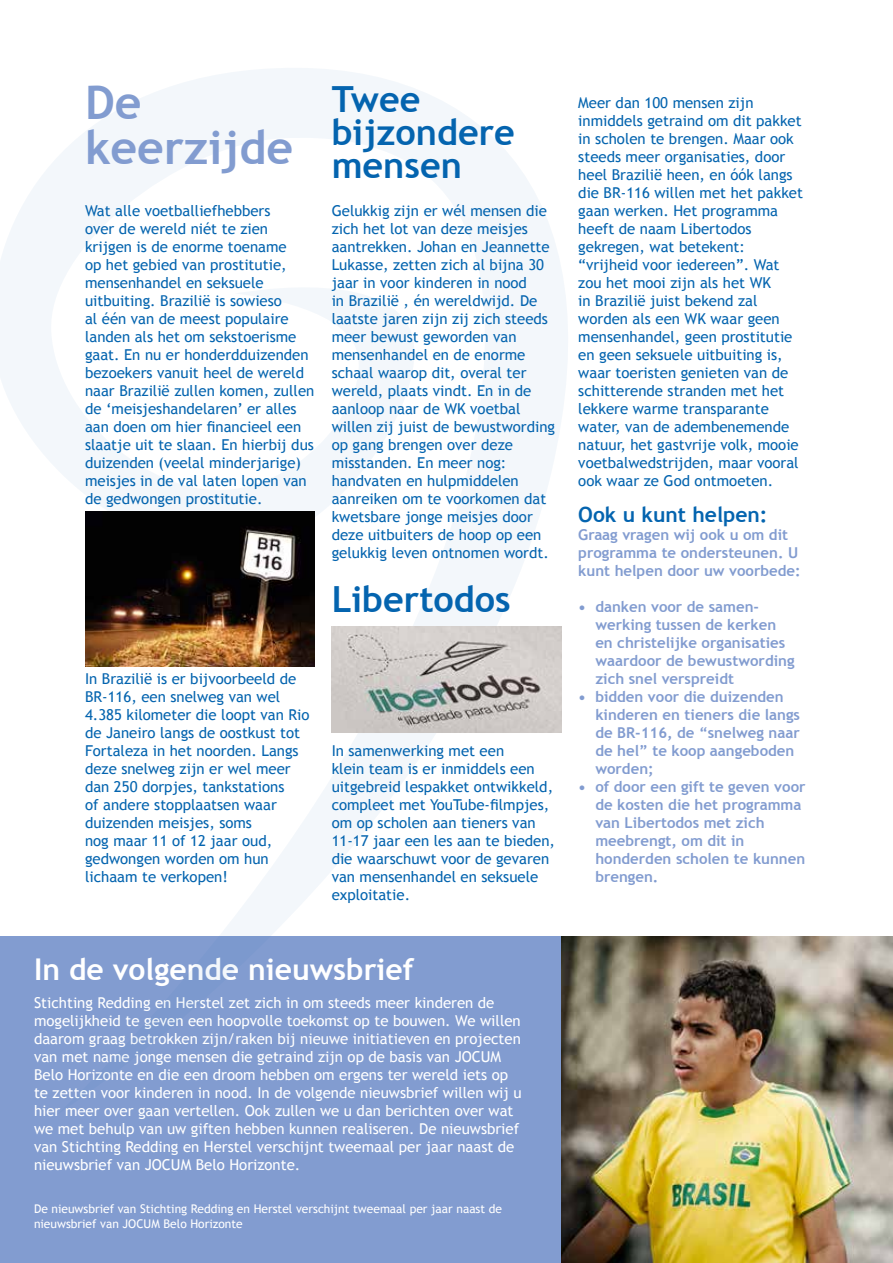
<style>
.page{position:relative;width:893px;height:1263px;background:#fff}
.page>*{position:absolute;margin:0;border:0;box-sizing:border-box;transform-origin:0 0}
.t1{font:700 46.5px/45px "Trebuchet MS";color:#829cd0}
.t2{font:700 36px/33px "Trebuchet MS";color:#0464af}
.t3{font:700 30px "Trebuchet MS";color:#fff}
.t4{font:700 21px "Trebuchet MS";color:#0464af}
.t5{font:15px/18px "Trebuchet MS";color:#0464af}
.t6{font:15px/18px "Trebuchet MS";color:#fff}
.t7{font:700 15px/18px "Trebuchet MS";color:#829cd0}
.t8{font:12px/14.4px "Trebuchet MS";color:#fff}
</style>
<div class="page">
<div style="left:0;top:936px;width:561px;height:327px;background:#829cd0"></div>
<svg style="left:0;top:68px;width:568px;height:868px"></svg>
<img style="left:85px;top:511px;width:230px;height:155px">
<img style="left:332px;top:626px;width:229px;height:107px">
<img style="left:561px;top:936px;width:332px;height:327px">
<h1 class="t1" style="left:85px;top:80px;width:210px">De keerzijde</h1>
<p class="t5" style="left:85px;top:202px;width:231px">Wat alle voetballiefhebbers<br>over de wereld niét te zien krijgen is de enorme toename<br>op het gebied van prostitutie, mensenhandel en seksuele uitbuiting. Brazilië is sowieso<br>al één van de meest populaire landen als het om sekstoerisme gaat. En nu er honderdduizenden bezoekers vanuit heel de wereld naar Brazilië zullen komen, zullen de ‘meisjeshandelaren’ er alles aan doen om hier financieel een slaatje uit te slaan. En hierbij dus duizenden (veelal minderjarige) meisjes in de val laten lopen van de gedwongen prostitutie.</p>
<h2 class="t2" style="left:332px;top:82px;width:185px">Twee bijzondere mensen</h2>
<p class="t5" style="left:332px;top:202px;width:225px">Gelukkig zijn er wél mensen die zich het lot van deze meisjes aantrekken. Johan en Jeannette<br>Lukasse, zetten zich al bijna 30 jaar in voor kinderen in nood<br>in Brazilië , én wereldwijd. De laatste jaren zijn zij zich steeds meer bewust geworden van mensenhandel en de enorme schaal waarop dit, overal ter wereld, plaats vindt. En in de aanloop naar de WK voetbal willen zij juist de bewustwording op gang brengen over deze misstanden. En meer nog: handvaten en hulpmiddelen aanreiken om te voorkomen dat kwetsbare jonge meisjes door deze uitbuiters de hoop op een gelukkig leven ontnomen wordt.</p>
<h2 class="t2" style="left:332px;top:583px;width:181px">Libertodos</h2>
<p class="t5" style="left:85px;top:670px;width:226px">In Brazilië is er bijvoorbeeld de<br>BR-116, een snelweg van wel<br>4.385 kilometer die loopt van Rio de Janeiro langs de oostkust tot<br>Fortaleza in het noorden. Langs deze snelweg zijn er wel meer dan 250 dorpjes, tankstations<br>of andere stopplaatsen waar duizenden meisjes, soms<br>nog maar 11 of 12 jaar oud, gedwongen worden om hun lichaam te verkopen!</p>
<p class="t5" style="left:332px;top:742px;width:225px">In samenwerking met een<br>klein team is er inmiddels een uitgebreid lespakket ontwikkeld, compleet met YouTube-filmpjes, om op scholen aan tieners van<br>11-17 jaar een les aan te bieden, die waarschuwt voor de gevaren van mensenhandel en seksuele exploitatie.</p>
<h3 class="t3" style="left:34px;top:950px;width:381px">In de volgende nieuwsbrief</h3>
<p class="t6" style="left:34px;top:994px;width:489px">Stichting Redding en Herstel zet zich in om steeds meer kinderen de mogelijkheid te geven een hoopvolle toekomst op te bouwen. We willen daarom graag betrokken zijn/raken bij nieuwe initiatieven en projecten van met name jonge mensen die getraind zijn op de basis van JOCUM Belo Horizonte en die een droom hebben om ergens ter wereld iets op te zetten voor kinderen in nood. In de volgende nieuwsbrief willen wij u hier meer over gaan vertellen. Ook zullen we u dan berichten over wat we met behulp van uw giften hebben kunnen realiseren. De nieuwsbrief van Stichting Redding en Herstel verschijnt tweemaal per jaar naast de nieuwsbrief van JOCUM Belo Horizonte.</p>
<p class="t8" style="left:34px;top:1202px;width:470px">De nieuwsbrief van Stichting Redding en Herstel verschijnt tweemaal per jaar naast de nieuwsbrief van JOCUM Belo Horizonte</p>
<p class="t5" style="left:578px;top:94px;width:226px">Meer dan 100 mensen zijn inmiddels getraind om dit pakket in scholen te brengen. Maar ook steeds meer organisaties, door heel Brazilië heen, en óók langs die BR-116 willen met het pakket gaan werken. Het programma heeft de naam Libertodos gekregen, wat betekent: “vrijheid voor iedereen”. Wat zou het mooi zijn als het WK<br>in Brazilië juist bekend zal worden als een WK waar geen mensenhandel, geen prostitutie en geen seksuele uitbuiting is, waar toeristen genieten van de schitterende stranden met het lekkere warme transparante water, van de adembenemende natuur, het gastvrije volk, mooie voetbalwedstrijden, maar vooral ook waar ze God ontmoeten.</p>
<h3 class="t4" style="left:578px;top:501px;width:191px">Ook u kunt helpen:</h3>
<p class="t7" style="left:578px;top:526px;width:224px">Graag vragen wij ook u om dit programma te ondersteunen. U kunt helpen door uw voorbede:</p>
<p class="t7" style="left:595px;top:598px;width:201px;text-indent:-17px">• danken voor de samen&shy;werking tussen de kerken en christelijke organisaties waardoor de bewustwording zich snel verspreidt</p>
<p class="t7" style="left:595px;top:688px;width:206px;text-indent:-17px">• bidden voor die duizenden kinderen en tieners die langs de BR-116, de “snelweg naar de hel” te koop aangeboden worden;</p>
<p class="t7" style="left:595px;top:778px;width:212px;text-indent:-17px">• of door een gift te geven voor de kosten die het programma van Libertodos met zich meebrengt, om dit in honderden scholen te kunnen brengen.</p>
</div>
